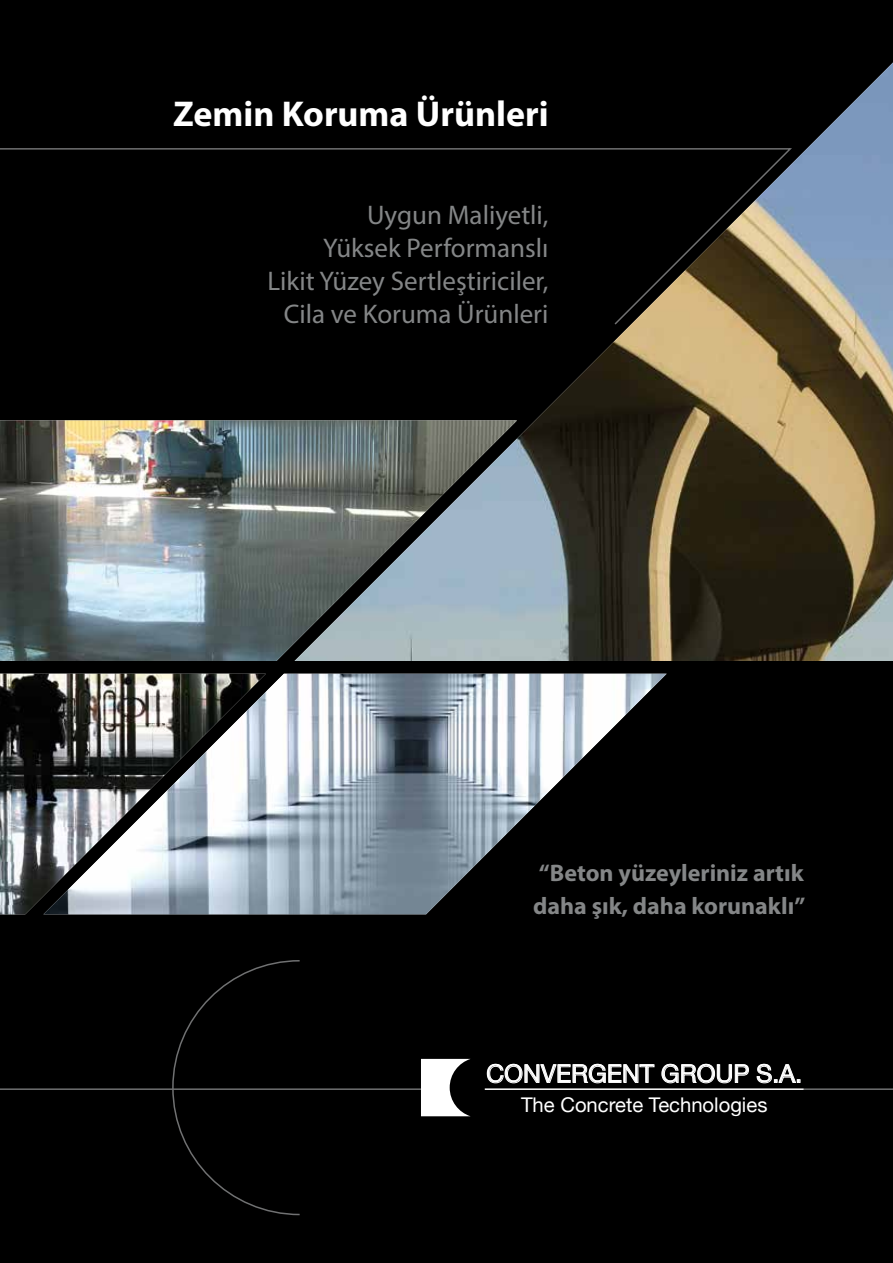
<style>
.page{position:relative;width:893px;height:1263px;background:#000}
.page>*{position:absolute;margin:0;border:0;box-sizing:border-box;transform-origin:0 0}
.t1{font:700 36px "Myriad Pro";color:#fff}
.t2{font:27px/33px "Myriad Pro";color:#848687;text-align:right}
.t3{font:24.75px "Helvetica Neue";color:#fff}
.t4{font:700 24px/33px "Myriad Pro";color:#848687}
.t5{font:20.25px "Helvetica Neue";color:#fff}
</style>
<div class="page">
<img style="left:0;top:420px;width:295px;height:241px">
<svg style="left:0;top:148px;width:295px;height:2px"></svg>
<img style="left:295px;top:63px;width:598px;height:598px">
<img style="left:266px;top:674px;width:401px;height:240px">
<img style="left:0;top:674px;width:266px;height:240px">
<hr style="left:0;top:1088px;width:421px;height:2px;background:#707172">
<hr style="left:804px;top:1088px;width:89px;height:2px;background:#707172">
<svg style="left:171px;top:960px;width:130px;height:256px"></svg>
<svg style="left:421px;top:1059px;width:49px;height:57px"></svg>
<svg style="left:487px;top:1064px;width:167px;height:19px"></svg>
<svg style="left:662px;top:1064px;width:87px;height:19px"></svg>
<svg style="left:757px;top:1064px;width:43px;height:19px"></svg>
<hr style="left:485px;top:1088px;width:319px;height:2px;background:#fff">
<h1 class="t1" style="left:173px;top:90px;width:377px">Zemin Koruma Ürünleri</h1>
<p class="t2" style="left:267px;top:198px;width:283px">Uygun Maliyetli,<br>Yüksek Performanslı<br>Likit Yüzey Sertleştiriciler,<br>Cila ve Koruma Ürünleri</p>
<p class="t4" style="left:533px;top:856px;width:274px">“Beton yüzeyleriniz artık daha şık, daha korunaklı”</p>
<p class="t3" style="left:486px;top:1059px;width:317px">CONVERGENT GROUP S.A.</p>
<p class="t5" style="left:521px;top:1093px;width:248px">The Concrete Technologies</p>
</div>
